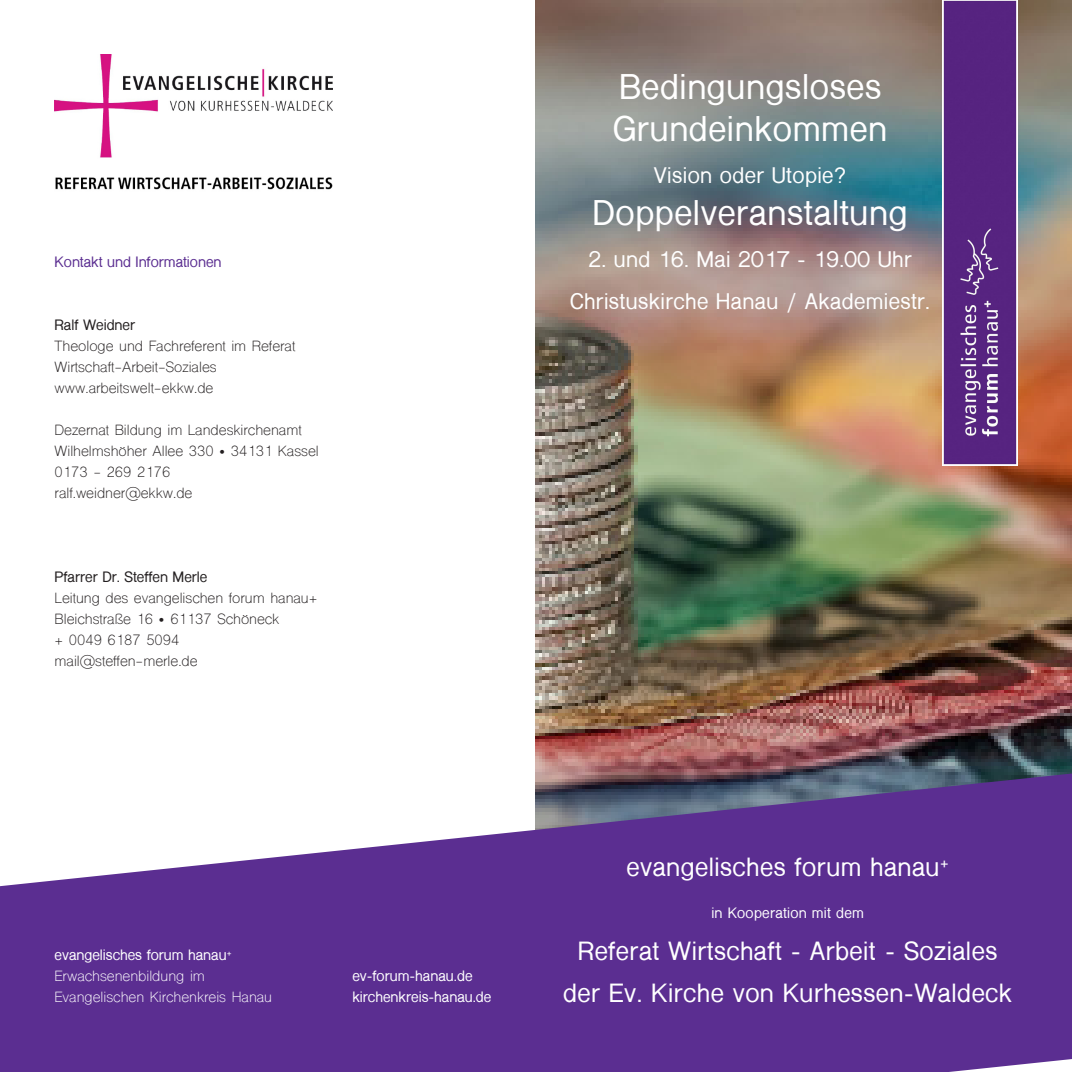
<style>
.page{position:relative;width:1072px;height:1072px;background:#fff}
.page>*{position:absolute;margin:0;border:0;box-sizing:border-box;transform-origin:0 0}
.t1{font:700 33.25px "Shree Dev 0714";letter-spacing:.02em;color:#fff}
.t2{font:700 24.5px/42px "Shree Dev 0714";letter-spacing:.02em;color:#fff;text-align:center}
.t3{font:700 21px "Shree Dev 0714";letter-spacing:.02em;color:#fff}
.t4{font:14px "Shree Dev 0714";color:#231f20}
.t5{font:700 14px "Shree Dev 0714";color:#fff}
.t6{font:14px "Shree Dev 0714";color:#fff}
.t7{font:700 14px "Shree Dev 0714";color:#231f20}
.t8{font:700 14px "Shree Dev 0714";color:#5b2e91}
.t9{font:700 14px "Shree Dev 0714";letter-spacing:.02em;color:#fff}
</style>
<div class="page">
<img style="left:536px;top:0;width:535px;height:773px">
<svg style="left:0;top:773px;width:1071px;height:298px;background:#724e9f"></svg>
<img style="left:942px;top:0;width:75px;height:465px">
<img style="left:55px;top:55px;width:277px;height:135px">
<p class="t8" style="left:55px;top:254px;width:168px">Kontakt und Informationen</p>
<p class="t7" style="left:55px;top:317px;width:82px">Ralf Weidner</p>
<p class="t4" style="left:55px;top:337px;width:242px">Theologe und Fachreferent im Referat</p>
<p class="t4" style="left:55px;top:358px;width:163px">Wirtschaft-Arbeit-Soziales</p>
<p class="t4" style="left:55px;top:379px;width:160px">www.arbeitswelt-ekkw.de</p>
<p class="t4" style="left:55px;top:421px;width:248px">Dezernat Bildung im Landeskirchenamt</p>
<p class="t4" style="left:55px;top:442px;width:266px">Wilhelmshöher Allee 330 • 34131 Kassel</p>
<p class="t4" style="left:55px;top:463px;width:117px">0173 - 269 2176</p>
<p class="t4" style="left:55px;top:484px;width:139px">ralf.weidner@ekkw.de</p>
<p class="t7" style="left:55px;top:569px;width:154px">Pfarrer Dr. Steffen Merle</p>
<p class="t4" style="left:55px;top:589px;width:264px">Leitung des evangelischen forum hanau+</p>
<p class="t4" style="left:55px;top:610px;width:226px">Bleichstraße 16 • 61137 Schöneck</p>
<p class="t4" style="left:55px;top:631px;width:126px">+ 0049 6187 5094</p>
<p class="t4" style="left:55px;top:652px;width:144px">mail@steffen-merle.de</p>
<p class="t1" style="left:619px;top:68px;width:264px">Bedingungsloses</p>
<p class="t1" style="left:613px;top:110px;width:275px">Grundeinkommen</p>
<p class="t3" style="left:653px;top:163px;width:194px">Vision oder Utopie?</p>
<p class="t1" style="left:592px;top:194px;width:316px">Doppelveranstaltung</p>
<p class="t3" style="left:588px;top:247px;width:325px">2. und 16. Mai 2017 - 19.00 Uhr</p>
<p class="t3" style="left:570px;top:289px;width:361px">Christuskirche Hanau / Akademiestr.</p>
<p class="t5" style="left:55px;top:947px;width:178px">evangelisches forum hanau<sup>+</sup></p>
<p class="t6" style="left:55px;top:967px;width:152px">Erwachsenenbildung im</p>
<p class="t6" style="left:55px;top:988px;width:219px">Evangelischen Kirchenkreis Hanau</p>
<p class="t5" style="left:352px;top:968px;width:122px">ev-forum-hanau.de</p>
<p class="t5" style="left:352px;top:989px;width:141px">kirchenkreis-hanau.de</p>
<p class="t2" style="left:626px;top:846px;width:323px">evangelisches forum hanau<sup>+</sup></p>
<p class="t9" style="left:711px;top:905px;width:154px">in Kooperation mit dem</p>
<p class="t2" style="left:563px;top:930px;width:450px">Referat Wirtschaft - Arbeit - Soziales der Ev. Kirche von Kurhessen-Waldeck</p>
</div>
